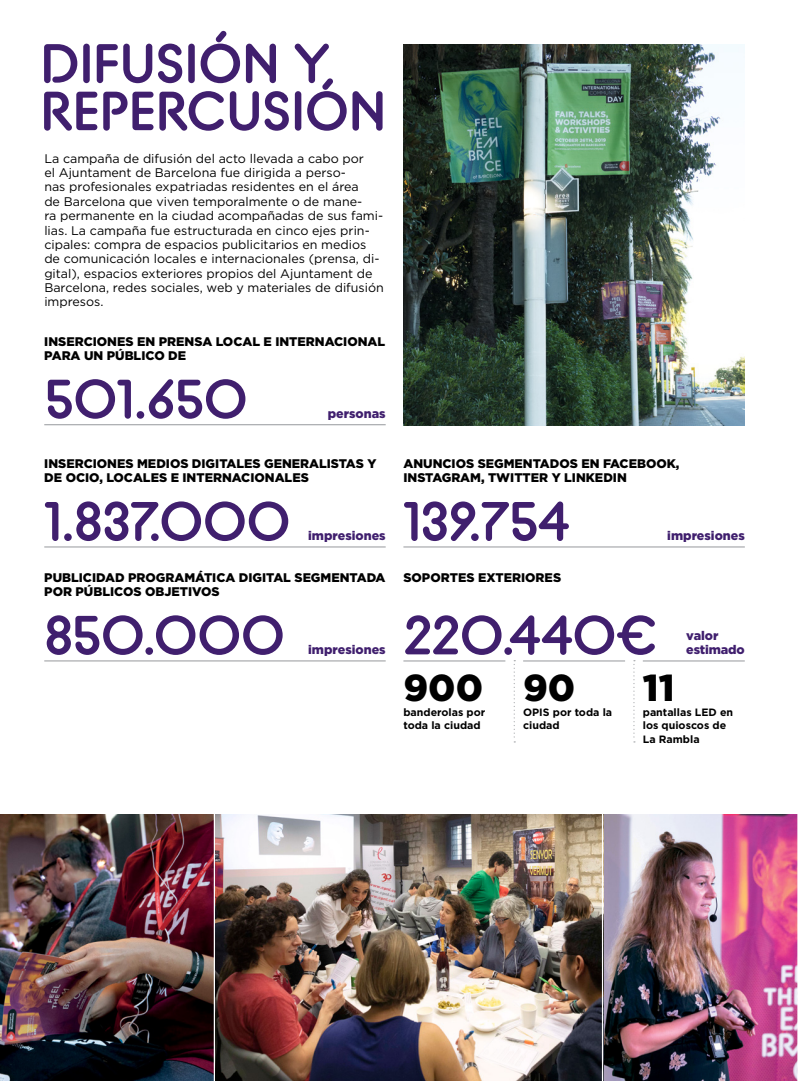
<style>
.page{position:relative;width:798px;height:1081px;background:#fff}
.page>*{position:absolute;margin:0;border:0;box-sizing:border-box;transform-origin:0 0}
.t1{font:700 55px/47.5px "BC Alphapipe TSB";letter-spacing:-.01em;color:#401f6e}
.t2{font:900 37.5px "Gotham";color:#000}
.t3{font:12.5px/14.4px "Gotham";color:#000}
.t4{font:900 12.5px/14.4px "Gotham";color:#000}
.t5{font:900 12.5px "Gotham";color:#401f6e}
.t6{font:700 10.62px/13.1px "Gotham";color:#000}
</style>
<div class="page">
<hr style="left:45px;top:546px;width:340px;height:1px;background:#abadb0">
<hr style="left:404px;top:546px;width:340px;height:1px;background:#abadb0">
<hr style="left:45px;top:660px;width:340px;height:1px;background:#abadb0">
<hr style="left:404px;top:660px;width:100px;height:1px;background:#abadb0">
<hr style="left:523px;top:660px;width:101px;height:1px;background:#abadb0">
<hr style="left:643px;top:660px;width:100px;height:1px;background:#abadb0">
<svg style="left:513px;top:660px;width:2px;height:82px"></svg>
<svg style="left:633px;top:660px;width:1px;height:82px"></svg>
<img style="left:403px;top:44px;width:341px;height:381px">
<hr style="left:45px;top:424px;width:340px;height:1px;background:#abadb0">
<img style="left:603px;top:814px;width:194px;height:267px">
<img style="left:0;top:814px;width:601px;height:267px">
<hr style="left:214px;top:813px;width:1px;height:268px;background:#fff">
<h1 class="t1" style="left:41px;top:38px;width:340px">DIFUSIÓN Y<br>REPERCUSIÓN</h1>
<p class="t3" style="left:44px;top:151px;width:341px">La campaña de difusión del acto llevada a cabo por<br>el Ajuntament de Barcelona fue dirigida a perso-<br>nas profesionales expatriadas residentes en el área<br>de Barcelona que viven temporalmente o de mane-<br>ra permanente en la ciudad acompañadas de sus fami&shy;lias. La campaña fue estructurada en cinco ejes prin&shy;cipales: compra de espacios publicitarios en medios de comunicación locales e internacionales (prensa, di&shy;gital), espacios exteriores propios del Ajuntament de Barcelona, redes sociales, web y materiales de difusión impresos.</p>
<p class="t4" style="left:44px;top:334px;width:342px">INSERCIONES EN PRENSA LOCAL E INTERNACIONAL<br>PARA UN PÚBLICO DE</p>
<h1 class="t1" style="left:44px;top:374px;width:205px">501.650</h1>
<p class="t5" style="left:327px;top:405px;width:59px">PERSONAS</p>
<p class="t4" style="left:44px;top:456px;width:333px">INSERCIONES MEDIOS DIGITALES GENERALISTAS Y<br>DE OCIO, LOCALES E INTERNACIONALES</p>
<h1 class="t1" style="left:44px;top:496px;width:248px">1.837.000</h1>
<p class="t5" style="left:308px;top:527px;width:79px">IMPRESIONES</p>
<p class="t4" style="left:403px;top:456px;width:277px">ANUNCIOS SEGMENTADOS EN FACEBOOK,<br>INSTAGRAM, TWITTER Y LINKEDIN</p>
<h1 class="t1" style="left:403px;top:496px;width:168px">139.754</h1>
<p class="t5" style="left:667px;top:527px;width:79px">IMPRESIONES</p>
<p class="t4" style="left:44px;top:570px;width:343px">PUBLICIDAD PROGRAMÁTICA DIGITAL SEGMENTADA<br>POR PÚBLICOS OBJETIVOS</p>
<p class="t4" style="left:403px;top:570px;width:150px">SOPORTES EXTERIORES</p>
<h1 class="t1" style="left:44px;top:610px;width:242px">850.000</h1>
<h1 class="t1" style="left:403px;top:610px;width:255px">220.440€</h1>
<p class="t5" style="left:308px;top:641px;width:79px">IMPRESIONES</p>
<p class="t5" style="left:686px;top:627px;width:34px">VALOR</p>
<p class="t5" style="left:686px;top:641px;width:60px">ESTIMADO</p>
<h2 class="t2" style="left:403px;top:661px;width:173px">900 90</h2>
<h2 class="t2" style="left:642px;top:661px;width:33px">11</h2>
<p class="t6" style="left:523px;top:706px;width:90px">OPIS por toda la ciudad</p>
<p class="t6" style="left:403px;top:706px;width:83px">banderolas por toda la ciudad</p>
<p class="t6" style="left:642px;top:706px;width:92px">pantallas LED en los quioscos de<br>La Rambla</p>
</div>
